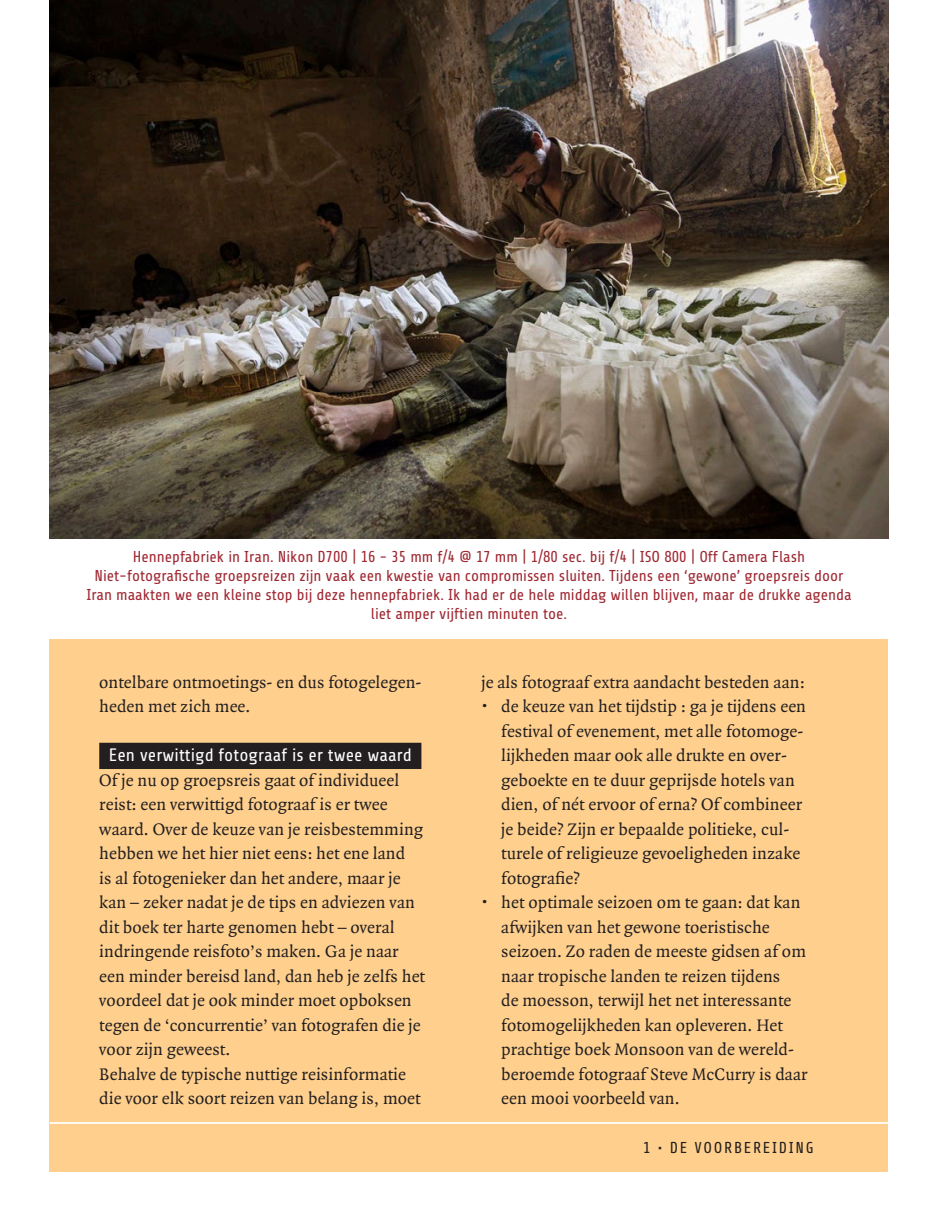
<style>
.page{position:relative;width:938px;height:1221px;background:#fff}
.page>*{position:absolute;margin:0;border:0;box-sizing:border-box;transform-origin:0 0}
.t1{font:17.85px/24.5px "Quadraat";letter-spacing:.005em;color:#231f20}
.t2{font:17.85px "Share";letter-spacing:.005em;color:#fff}
.t3{font:15.75px/18.9px "Share";color:#9f2832;text-align:center}
.t4{font:15.75px "Share";letter-spacing:.11em;color:#231f20}
</style>
<div class="page">
<div style="left:50px;top:50px;width:838px;height:1121px;background:#fecf8d"></div>
<hr style="left:50px;top:1121px;width:888px;height:2px;background:#fff">
<div style="left:99px;top:742px;width:322px;height:27px;background:#231f20"></div>
<div style="left:45px;top:512px;width:843px;height:126px;background:#fff"></div>
<img style="left:50px;top:0;width:838px;height:538px">
<p class="t3" style="left:86px;top:547px;width:766px">Hennepfabriek in Iran. Nikon D700 | 16 - 35 mm f/4 @ 17 mm | 1/80 sec. bij f/4 | ISO 800 | Off Camera Flash Niet-fotografische groepsreizen zijn vaak een kwestie van compromissen sluiten. Tijdens een ‘gewone’ groepsreis door Iran maakten we een kleine stop bij deze hennepfabriek. Ik had er de hele middag willen blijven, maar de drukke agenda liet amper vijftien minuten toe.</p>
<p class="t1" style="left:99px;top:670px;width:324px">ontelbare ontmoetings- en dus fotogelegen&shy;heden met zich mee.</p>
<p class="t2" style="left:109px;top:745px;width:304px">Een verwittigd fotograaf is er twee waard</p>
<p class="t1" style="left:99px;top:768px;width:327px">Of je nu op groepsreis gaat of individueel reist: een verwittigd fotograaf is er twee waard. Over de keuze van je reisbestemming hebben we het hier niet eens: het ene land<br>is al fotogenieker dan het andere, maar je kan – zeker nadat je de tips en adviezen van dit boek ter harte genomen hebt – overal indringende reisfoto’s maken. Ga je naar een minder bereisd land, dan heb je zelfs het voordeel dat je ook minder moet opboksen tegen de ‘concurrentie’ van fotografen die je voor zijn geweest.<br>Behalve de typische nuttige reisinformatie die voor elk soort reizen van belang is, moet</p>
<p class="t1" style="left:501px;top:670px;width:308px;text-indent:-20px">je als fotograaf extra aandacht besteden aan: de keuze van het tijdstip : ga je tijdens een festival of evenement, met alle fotomoge&shy;lijkheden maar ook alle drukte en over&shy;geboekte en te duur geprijsde hotels van dien, of nét ervoor of erna? Of combineer je beide? Zijn er bepaalde politieke, cul&shy;turele of religieuze gevoeligheden inzake fotografie?<br>het optimale seizoen om te gaan: dat kan afwijken van het gewone toeristische seizoen. Zo raden de meeste gidsen af om naar tropische landen te reizen tijdens<br>de moesson, terwijl het net interessante fotomogelijkheden kan opleveren. Het prachtige boek Monsoon van de wereld&shy;beroemde fotograaf Steve McCurry is daar een mooi voorbeeld van.</p>
<p class="t4" style="left:643px;top:1138px;width:172px">1 • DE VOORBEREIDING</p>
</div>
